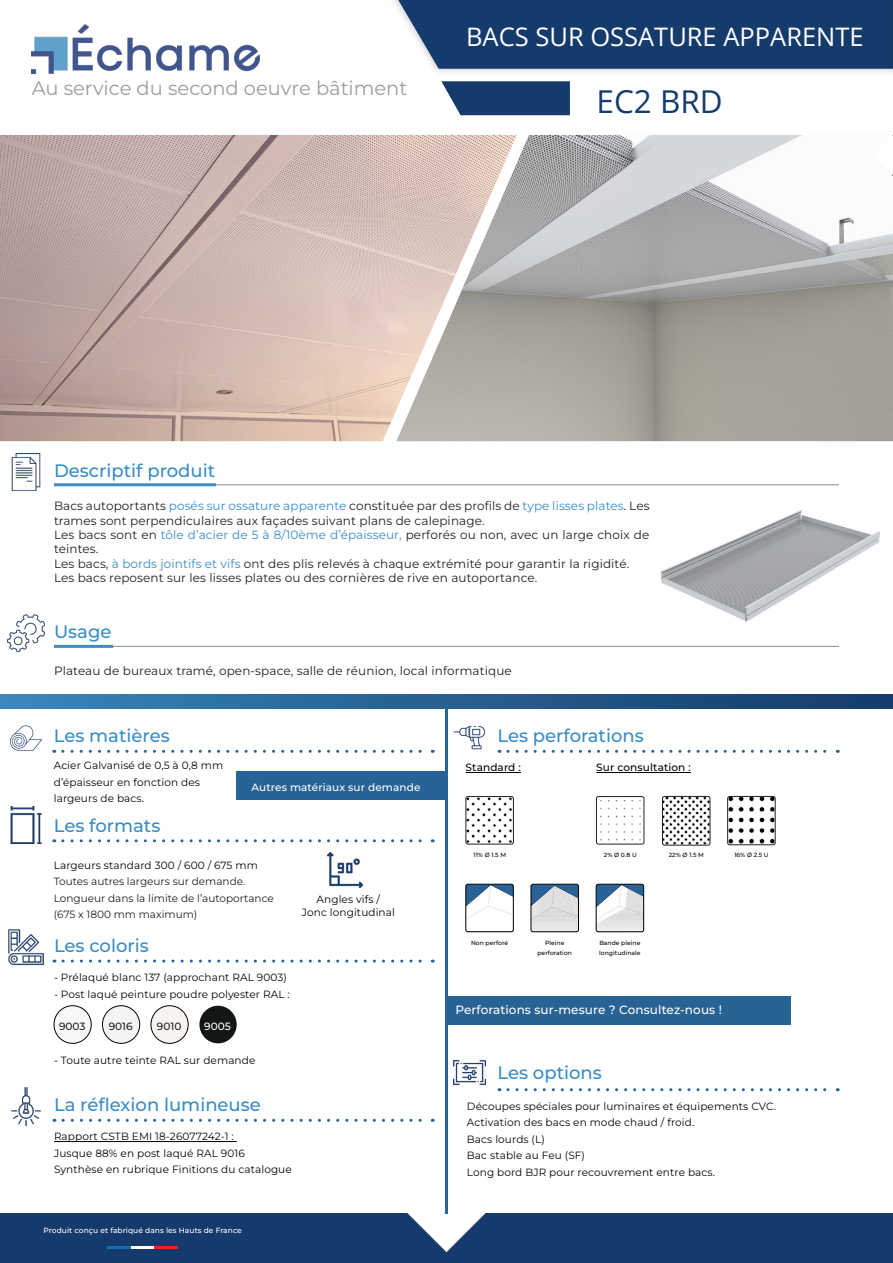
<style>
.page{position:relative;width:893px;height:1263px;background:#fff}
.page>*{position:absolute;margin:0;border:0;box-sizing:border-box;transform-origin:0 0}
.t1{font:31.5px "Open Sans";color:#153b6c}
.t2{font:25.5px "Open Sans";color:#fff}
.t3{font:19.5px "Montserrat";color:#9c9d9d}
.t4{font:500 18px "Montserrat";color:#398cc6}
.t5{font:12px/14.4px "Montserrat";letter-spacing:.01em;color:#231f20}
.t6{font:500 12px "Montserrat";letter-spacing:.01em;color:#fff}
.t7{font:10.5px/16.5px "Montserrat";letter-spacing:.01em;color:#040503}
.t8{font:10.5px/16.5px "Montserrat";color:#231f20}
.t9{font:500 10.5px "Montserrat";letter-spacing:.01em;color:#fff}
.t10{font:500 10.5px "Montserrat";letter-spacing:.01em;color:#040503}
.t11{font:500 10.5px "Montserrat";color:#231f20}
.t12{font:500 7.5px "Montserrat";letter-spacing:.01em;color:#fff}
.t13{font:500 6px/10.5px "Montserrat";letter-spacing:.01em;color:#040503;text-align:center}
.s1{color:#388cc8}
</style>
<div class="page">
<div style="left:0;top:1213px;width:893px;height:50px;background:#153b6c"></div>
<svg style="left:407px;top:1213px;width:79px;height:39px"></svg>
<hr style="left:107px;top:1246px;width:24px;height:3px;background:#116fb8">
<hr style="left:131px;top:1246px;width:23px;height:3px;background:#fff">
<hr style="left:154px;top:1246px;width:24px;height:3px;background:#ee2123">
<div style="left:347px;top:0;width:546px;height:77px;background:#231f20;opacity:.3"></div>
<div style="left:398px;top:0;width:487px;height:69px;background:#153b6c"></div>
<img style="left:0;top:135px;width:396px;height:306px">
<hr style="left:54px;top:1141px;width:183px;height:1px;background:#040503">
<hr style="left:214px;top:484px;width:625px;height:1px;background:#9a9b9c">
<hr style="left:111px;top:646px;width:728px;height:1px;background:#9a9b9c">
<hr style="left:54px;top:483px;width:162px;height:3px;background:#3d8cc6">
<hr style="left:54px;top:645px;width:59px;height:3px;background:#3d8cc6">
<svg style="left:63px;top:750px;width:370px;height:3px"></svg>
<svg style="left:63px;top:839px;width:370px;height:3px"></svg>
<svg style="left:63px;top:959px;width:370px;height:3px"></svg>
<svg style="left:63px;top:1119px;width:370px;height:3px"></svg>
<img style="left:11px;top:453px;width:30px;height:37px">
<img style="left:7px;top:615px;width:38px;height:37px">
<img style="left:10px;top:807px;width:32px;height:37px">
<img style="left:10px;top:725px;width:32px;height:26px">
<img style="left:8px;top:929px;width:36px;height:37px">
<img style="left:454px;top:725px;width:31px;height:25px">
<img style="left:11px;top:1088px;width:30px;height:37px">
<svg style="left:0;top:694px;width:892px;height:14px;background:#266092"></svg>
<div style="left:446px;top:996px;width:345px;height:28px;background:#296396"></div>
<hr style="left:445px;top:707px;width:3px;height:506px;background:#296294">
<img style="left:660px;top:510px;width:220px;height:112px">
<div style="left:54px;top:1006px;width:37px;height:37px;background:#f7f8fa;border-radius:50%"></div>
<div style="left:54px;top:1005px;width:37px;height:38px;border:1px solid #040503;border-radius:50%"></div>
<div style="left:102px;top:1006px;width:38px;height:37px;background:#f3f5f5;border-radius:50%"></div>
<div style="left:102px;top:1005px;width:38px;height:38px;border:1px solid #040503;border-radius:50%"></div>
<div style="left:151px;top:1006px;width:37px;height:37px;background:#f7f3f0;border-radius:50%"></div>
<div style="left:151px;top:1005px;width:37px;height:38px;border:1px solid #040503;border-radius:50%"></div>
<div style="left:199px;top:1006px;width:38px;height:37px;background:#121617;border-radius:50%"></div>
<svg style="left:508px;top:1088px;width:330px;height:3px"></svg>
<svg style="left:508px;top:750px;width:330px;height:3px"></svg>
<img style="left:454px;top:1060px;width:31px;height:26px">
<img style="left:328px;top:852px;width:35px;height:36px">
<svg style="left:441px;top:81px;width:129px;height:34px;background:#284b78"></svg>
<img style="left:396px;top:135px;width:497px;height:306px">
<img style="left:466px;top:884px;width:47px;height:48px">
<div style="left:466px;top:884px;width:47px;height:48px;border:1px solid #000001;border-radius:2px"></div>
<img style="left:531px;top:884px;width:46px;height:48px">
<div style="left:531px;top:884px;width:48px;height:48px;border:1px solid #000001;border-radius:2px"></div>
<img style="left:596px;top:884px;width:48px;height:48px">
<div style="left:596px;top:884px;width:48px;height:48px;border:1px solid #000001;border-radius:2px"></div>
<img style="left:466px;top:796px;width:46px;height:48px">
<div style="left:466px;top:796px;width:48px;height:48px;border:1px solid #231f20;border-radius:2px"></div>
<img style="left:596px;top:796px;width:48px;height:48px">
<div style="left:596px;top:796px;width:48px;height:48px;border:1px solid #231f20;border-radius:2px"></div>
<img style="left:662px;top:796px;width:48px;height:47px">
<div style="left:662px;top:796px;width:48px;height:49px;border:1px solid #231f20;border-radius:2px"></div>
<img style="left:729px;top:796px;width:46px;height:47px">
<div style="left:727px;top:796px;width:48px;height:49px;border:1px solid #231f20;border-radius:2px"></div>
<hr style="left:466px;top:772px;width:55px;height:1px;background:#040503">
<hr style="left:596px;top:772px;width:95px;height:1px;background:#040503">
<div style="left:237px;top:772px;width:211px;height:28px;background:#286397"></div>
<img style="left:32px;top:24px;width:227px;height:49px">
<div style="left:885px;top:0;width:8px;height:77px;background:#231f20;opacity:.3"></div>
<svg style="left:873px;top:135px;width:20px;height:40px"></svg>
<svg style="left:892px;top:694px;width:1px;height:14px"></svg>
<h3 class="t3" style="left:32px;top:75px;width:377px">Au service du second oeuvre bâtiment</h3>
<h2 class="t2" style="left:466px;top:19px;width:399px">BACS SUR OSSATURE APPARENTE</h2>
<h1 class="t1" style="left:596px;top:80px;width:128px">EC2 BRD</h1>
<h3 class="t4" style="left:54px;top:458px;width:163px">Descriptif produit</h3>
<p class="t5" style="left:54px;top:498px;width:597px">Bacs autoportants <span class="s1">posés sur ossature apparente</span> constituée par des profils de <span class="s1">type lisses plates</span>. Les trames sont perpendiculaires aux façades suivant plans de calepinage.<br>Les bacs sont en <span class="s1">tôle d’acier de 5 à 8/10ème d’épaisseur,</span> perforés ou non, avec un large choix de teintes.<br>Les bacs, <span class="s1">à bords jointifs et vifs</span> ont des plis relevés à chaque extrémité pour garantir la rigidité.<br>Les bacs reposent sur les lisses plates ou des cornières de rive en autoportance.</p>
<h3 class="t4" style="left:54px;top:620px;width:59px">Usage</h3>
<p class="t5" style="left:54px;top:663px;width:459px">Plateau de bureaux tramé, open-space, salle de réunion, local informatique</p>
<h3 class="t4" style="left:54px;top:724px;width:117px">Les matières</h3>
<h3 class="t4" style="left:497px;top:724px;width:148px">Les perforations</h3>
<p class="t7" style="left:54px;top:757px;width:171px">Acier Galvanisé de 0,5 à 0,8 mm</p>
<p class="t10" style="left:466px;top:761px;width:57px">Standard :</p>
<p class="t10" style="left:596px;top:761px;width:96px">Sur consultation :</p>
<p class="t7" style="left:54px;top:773px;width:148px">d’épaisseur en fonction des largeurs de bacs.</p>
<p class="t9" style="left:252px;top:780px;width:170px">Autres matériaux sur demande</p>
<h3 class="t4" style="left:54px;top:813px;width:108px">Les formats</h3>
<p class="t7" style="left:54px;top:856px;width:206px">Largeurs standard 300 / 600 / 675 mm</p>
<p class="t8" style="left:54px;top:873px;width:222px">Toutes autres largeurs sur demande.<br>Longueur dans la limite de l’autoportance (675 x 1800 mm maximum)</p>
<h3 class="t4" style="left:54px;top:934px;width:96px">Les coloris</h3>
<p class="t7" style="left:54px;top:969px;width:234px">- Prélaqué blanc 137 (approchant RAL 9003)</p>
<p class="t7" style="left:54px;top:985px;width:237px">- Post laqué peinture poudre polyester RAL :</p>
<p class="t11" style="left:59px;top:1019px;width:28px">9003</p>
<p class="t11" style="left:109px;top:1019px;width:25px">9016</p>
<p class="t11" style="left:157px;top:1019px;width:26px">9010</p>
<p class="t9" style="left:204px;top:1019px;width:28px">9005</p>
<p class="t7" style="left:54px;top:1051px;width:203px">- Toute autre teinte RAL sur demande</p>
<p class="t7" style="left:302px;top:892px;width:95px;line-height:13.5px;text-align:center">Angles vifs /<br>Jonc longitudinal</p>
<h3 class="t4" style="left:54px;top:1093px;width:208px">La réflexion lumineuse</h3>
<p class="t7" style="left:54px;top:1128px;width:239px">Rapport CSTB EMI 18-26077242-1 :<br>Jusque 88% en post laqué RAL 9016<br>Synthèse en rubrique Finitions du catalogue</p>
<p class="t12" style="left:44px;top:1226px;width:200px">Produit conçu et fabriqué dans les Hauts de France</p>
<p class="t13" style="left:473px;top:849px;width:34px">11% Ø 1.5 M</p>
<p class="t13" style="left:604px;top:849px;width:34px">2% Ø 0.8 U</p>
<p class="t13" style="left:669px;top:849px;width:37px">22% Ø 1.5 M</p>
<p class="t13" style="left:734px;top:849px;width:36px">16% Ø 2.5 U</p>
<p class="t13" style="left:471px;top:937px;width:39px">Non perforé</p>
<p class="t13" style="left:537px;top:937px;width:36px">Pleine perforation</p>
<p class="t13" style="left:599px;top:937px;width:43px;text-align:left">Bande pleine longitudinale</p>
<p class="t6" style="left:455px;top:1001px;width:268px">Perforations sur-mesure ? Consultez-nous !</p>
<h3 class="t4" style="left:497px;top:1061px;width:106px">Les options</h3>
<p class="t7" style="left:467px;top:1097px;width:311px">Découpes spéciales pour luminaires et équipements CVC.<br>Activation des bacs en mode chaud / froid.<br>Bacs lourds (L)<br>Bac stable au Feu (SF)<br>Long bord BJR pour recouvrement entre bacs.</p>
</div>
